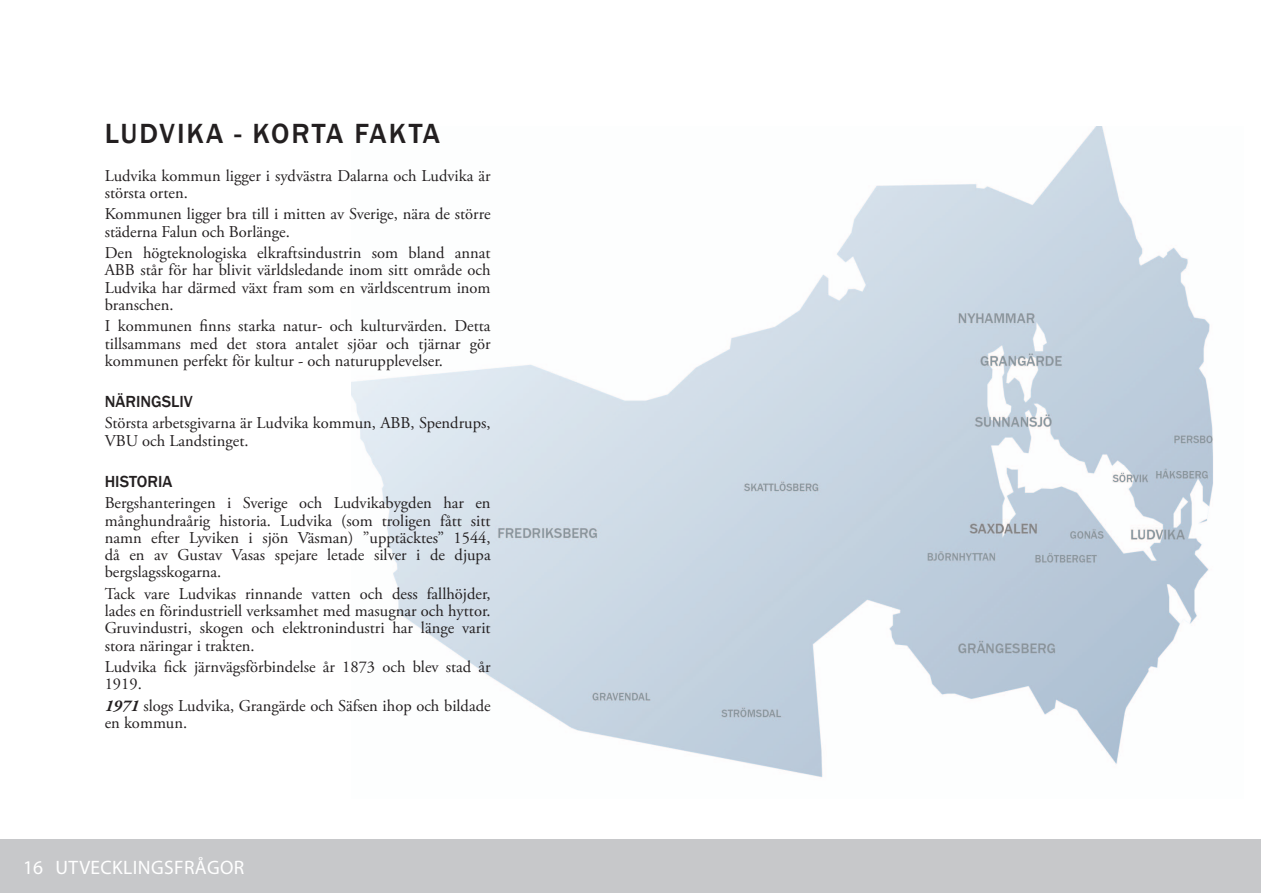
<style>
.page{position:relative;width:1263px;height:893px;background:#fff}
.page>*{position:absolute;margin:0;border:0;box-sizing:border-box;transform-origin:0 0}
.Rubrik_1{font:500 28.5px "Franklin Gothic";letter-spacing:.07em;color:#231f20}
.Kapitel_text{font:19.5px "Myriad Pro";letter-spacing:.02em;color:#fff}
.Huvudtext{font:16.5px/17.2px "Adobe Garamond Pro";color:#231f20}
.Rubrik_2{font:500 16.5px "Franklin Gothic";color:#231f20}
.s1{font-weight:700;font-style:italic}
</style>
<div class="page">
<div style="left:0;top:840px;width:1261px;height:53px;background:#c7c8ca"></div>
<img style="left:351px;top:126px;width:862px;height:652px">
<p class="Rubrik_1" style="left:105px;top:116px;width:337px">LUDVIKA - KORTA FAKTA</p>
<p class="Huvudtext" style="left:105px;top:167px;width:387px">Ludvika kommun ligger i sydvästra Dalarna och Ludvika är största orten.</p>
<p class="Huvudtext" style="left:105px;top:206px;width:387px">Kommunen ligger bra till i mitten av Sverige, nära de större städerna Falun och Borlänge.</p>
<p class="Huvudtext" style="left:105px;top:245px;width:387px;text-align:justify">Den högteknologiska elkraftsindustrin som bland annat ABB står för har blivit världsledande inom sitt område och Ludvika har därmed växt fram som en världscentrum inom branschen.</p>
<p class="Huvudtext" style="left:105px;top:318px;width:387px;text-align:justify">I kommunen finns starka natur- och kulturvärden. Detta tillsammans med det stora antalet sjöar och tjärnar gör kommunen perfekt för kultur - och naturupplevelser.</p>
<p class="Rubrik_2" style="left:105px;top:391px;width:89px">NÄRINGSLIV</p>
<p class="Huvudtext" style="left:105px;top:415px;width:387px">Största arbetsgivarna är Ludvika kommun, ABB, Spendrups,<br>VBU och Landstinget.</p>
<p class="Rubrik_2" style="left:105px;top:471px;width:69px">HISTORIA</p>
<p class="Huvudtext" style="left:105px;top:495px;width:387px;text-align:justify">Bergshanteringen i Sverige och Ludvikabygden har en månghundraårig historia. Ludvika (som troligen fått sitt namn efter Lyviken i sjön Väsman) ”upptäcktes” 1544, då en av Gustav Vasas spejare letade silver i de djupa bergslagsskogarna.</p>
<p class="Huvudtext" style="left:105px;top:585px;width:387px;text-align:justify">Tack vare Ludvikas rinnande vatten och dess fallhöjder, lades en förindustriell verksamhet med masugnar och hyttor.<br>Gruvindustri, skogen och elektronindustri har länge varit stora näringar i trakten.</p>
<p class="Huvudtext" style="left:105px;top:659px;width:387px">Ludvika fick järnvägsförbindelse år 1873 och blev stad år<br>1919.</p>
<p class="Huvudtext" style="left:105px;top:697px;width:387px"><span class="s1">1971</span> slogs Ludvika, Grangärde och Säfsen ihop och bildade en kommun.</p>
<p class="Kapitel_text" style="left:23px;top:855px;width:223px">16 UTVECKLINGSFRÅGOR</p>
</div>
